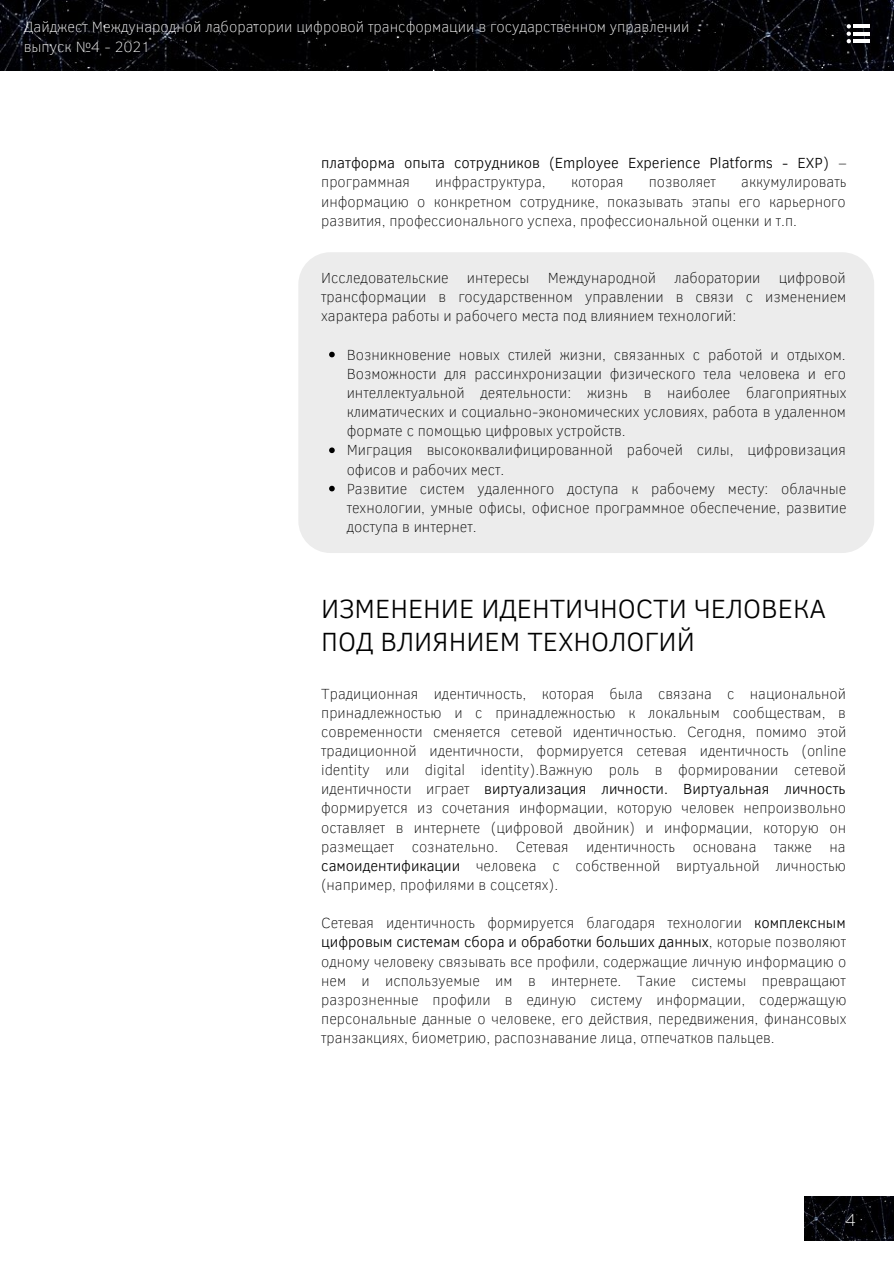
<style>
.page{position:relative;width:894px;height:1264px;background:#fff}
.page>*{position:absolute;margin:0;border:0;box-sizing:border-box;transform-origin:0 0}
.t1{font:300 27px/32.7px "Clear Sans";color:#000}
.t2{font:100 18px "Clear Sans";color:#fff}
.t3{font:100 15.15px "Clear Sans";color:#fff}
.t4{font:100 15px/19.2px "Clear Sans";color:#000;text-align:justify}
.t5{font:300 15px/19.2px "Clear Sans";color:#000}
.s1{font-weight:100}
.s2{font-weight:300}
</style>
<div class="page">
<img style="left:0;top:0;width:893px;height:70px">
<hr style="left:853px;top:25px;width:17px;height:3px;background:#fff">
<hr style="left:853px;top:32px;width:17px;height:3px;background:#fff">
<svg style="left:846px;top:24px;width:4px;height:19px"></svg>
<hr style="left:853px;top:40px;width:17px;height:3px;background:#fff">
<img style="left:804px;top:1196px;width:89px;height:44px">
<div style="left:298px;top:252px;width:575px;height:301px;background:#ececec;border-radius:32px"></div>
<svg style="left:329px;top:352px;width:5px;height:5px"></svg>
<svg style="left:329px;top:447px;width:5px;height:6px"></svg>
<svg style="left:329px;top:486px;width:5px;height:5px"></svg>
<p class="t3" style="left:24px;top:16px;width:666px">Дайджест Международной лаборатории цифровой трансформации в государственном управлении</p>
<p class="t3" style="left:24px;top:36px;width:128px">выпуск №4 - 2021</p>
<p class="t5" style="left:321px;top:153px;width:526px">платформа опыта сотрудников (Employee Experience Platforms - EXP) <span class="s1">– программная</span></p>
<p class="t4" style="left:435px;top:172px;width:112px">инфраструктура,</p>
<p class="t4" style="left:571px;top:172px;width:54px">которая</p>
<p class="t4" style="left:648px;top:172px;width:69px">позволяет</p>
<p class="t4" style="left:321px;top:172px;width:526px;text-indent:420px">аккумулировать информацию о конкретном сотруднике, показывать этапы его карьерного развития, профессионального успеха, профессиональной оценки и т.п.</p>
<p class="t4" style="left:321px;top:267px;width:526px">Исследовательские интересы Международной лаборатории цифровой трансформации в государственном управлении в связи с изменением характера работы и рабочего места под влиянием технологий:</p>
<p class="t4" style="left:346px;top:344px;width:501px">Возникновение новых стилей жизни, связанных с работой и отдыхом.<br>Возможности для рассинхронизации физического тела человека и его интеллектуальной деятельности: жизнь в наиболее благоприятных климатических и социально-экономических условиях, работа в удаленном формате с помощью цифровых устройств.</p>
<p class="t4" style="left:346px;top:440px;width:500px">Миграция высококвалифицированной рабочей силы, цифровизация офисов и рабочих мест.</p>
<p class="t4" style="left:346px;top:478px;width:501px">Развитие систем удаленного доступа к рабочему месту: облачные технологии, умные офисы, офисное программное обеспечение, развитие доступа в интернет.</p>
<p class="t1" style="left:321px;top:590px;width:506px">ИЗМЕНЕНИЕ ИДЕНТИЧНОСТИ ЧЕЛОВЕКА<br>ПОД ВЛИЯНИЕМ ТЕХНОЛОГИЙ</p>
<p class="t4" style="left:321px;top:683px;width:526px">Традиционная идентичность, которая была связана с национальной принадлежностью и с принадлежностью к локальным сообществам, в современности сменяется сетевой идентичностью. Сегодня, помимо этой традиционной идентичности, формируется сетевая идентичность (online identity или digital identity).Важную роль в формировании сетевой идентичности играет <span class="s2">виртуализация личности. Виртуальная личность </span>формируется из сочетания информации, которую человек непроизвольно оставляет в интернете (цифровой двойник) и информации, которую он размещает сознательно. Сетевая идентичность основана также на <span class="s2">самоидентификации</span> человека с собственной виртуальной личностью (например, профилями в соцсетях).</p>
<p class="t4" style="left:321px;top:912px;width:526px">Сетевая идентичность формируется благодаря технологии <span class="s2">комплексным цифровым системам сбора и обработки больших данных</span>, которые позволяют одному человеку связывать все профили, содержащие личную информацию о нем и используемые им в интернете. Такие системы превращают разрозненные профили в единую систему информации, содержащую персональные данные о человеке, его действия, передвижения, финансовых транзакциях, биометрию, распознавание лица, отпечатков пальцев.</p>
<p class="t2" style="left:845px;top:1206px;width:12px">4</p>
</div>
